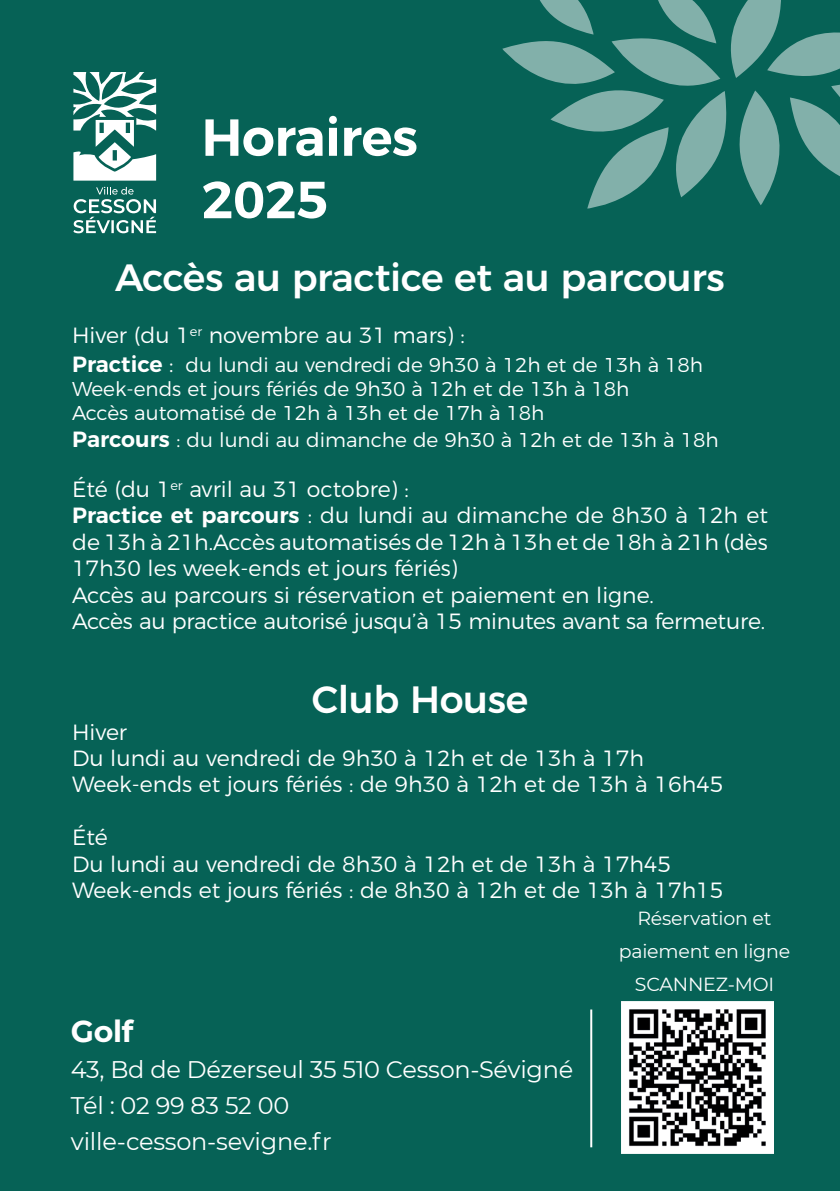
<style>
.page{position:relative;width:840px;height:1191px;background:#fff}
.page>*{position:absolute;margin:0;border:0;box-sizing:border-box;transform-origin:0 0}
.t1{font:600 52px/62.4px "Montserrat";letter-spacing:-.01em;color:#fff}
.t2{font:500 38px "Montserrat";letter-spacing:-.01em;color:#fff}
.t3{font:700 30px "Montserrat";color:#fff}
.t4{font:24px/36px "Montserrat";letter-spacing:-.01em;color:#fff}
.t5{font:300 22px/26.4px "Montserrat";color:#fff}
.t6{font:300 20px/24px "Montserrat";color:#fff}
.t7{font:19px/33.2px "Montserrat";letter-spacing:-.01em;color:#fff;text-align:center}
.s1{font-weight:600;font-size:22px}
.s2{font-size:22px}
.s3{font-weight:600}
</style>
<div class="page">
<div style="left:0;top:0;width:839px;height:1191px;background:#066256"></div>
<hr style="left:590px;top:1009px;width:2px;height:138px;background:#fff">
<svg style="left:502px;top:0;width:337px;height:208px"></svg>
<svg style="left:73px;top:72px;width:83px;height:109px"></svg>
<svg style="left:73px;top:187px;width:83px;height:46px"></svg>
<img style="left:621px;top:1002px;width:151px;height:151px">
<h1 class="t1" style="left:201px;top:102px;width:218px">Horaires<br>2025</h1>
<h2 class="t2" style="left:115px;top:246px;width:610px">Accès au practice et au parcours</h2>
<p class="t5" style="left:72px;top:320px;width:394px">Hiver (du 1<sup>er</sup> novembre au 31 mars) :</p>
<p class="t6" style="left:72px;top:351px;width:632px"><span class="s1">Practice</span> <span class="s2">:</span> du lundi au vendredi de 9h30 à 12h et de 13h à 18h<br>Week-ends et jours fériés de 9h30 à 12h et de 13h à 18h<br>Accès automatisé de 12h à 13h et de 17h à 18h</p>
<p class="t6" style="left:72px;top:426px;width:647px"><span class="s1">Parcours</span> : du lundi au dimanche de 9h30 à 12h et de 13h à 18h</p>
<p class="t5" style="left:72px;top:474px;width:697px">Été (du 1<sup>er</sup> avril au 31 octobre) :<br><span class="s3">Practice et parcours</span> : du lundi au dimanche de 8h30 à 12h et de 13h à 21h.Accès automatisés de 12h à 13h et de 18h à 21h (dès 17h30 les week-ends et jours fériés)<br>Accès au parcours si réservation et paiement en ligne.<br>Accès au practice autorisé jusqu’à 15 minutes avant sa fermeture.</p>
<h2 class="t2" style="left:311px;top:669px;width:218px">Club House</h2>
<p class="t5" style="left:72px;top:716px;width:652px">Hiver<br>Du lundi au vendredi de 9h30 à 12h et de 13h à 17h<br>Week-ends et jours fériés : de 9h30 à 12h et de 13h à 16h45</p>
<p class="t5" style="left:72px;top:822px;width:652px">Été<br>Du lundi au vendredi de 8h30 à 12h et de 13h à 17h45<br>Week-ends et jours fériés : de 8h30 à 12h et de 13h à 17h15</p>
<h3 class="t3" style="left:71px;top:1009px;width:64px">Golf</h3>
<p class="t4" style="left:71px;top:1050px;width:503px">43, Bd de Dézerseul 35 510 Cesson-Sévigné<br>Tél : 02 99 83 52 00<br>ville-cesson-sevigne.fr</p>
<p class="t7" style="left:618px;top:901px;width:173px">Réservation et paiement en ligne<br>SCANNEZ-MOI</p>
</div>
